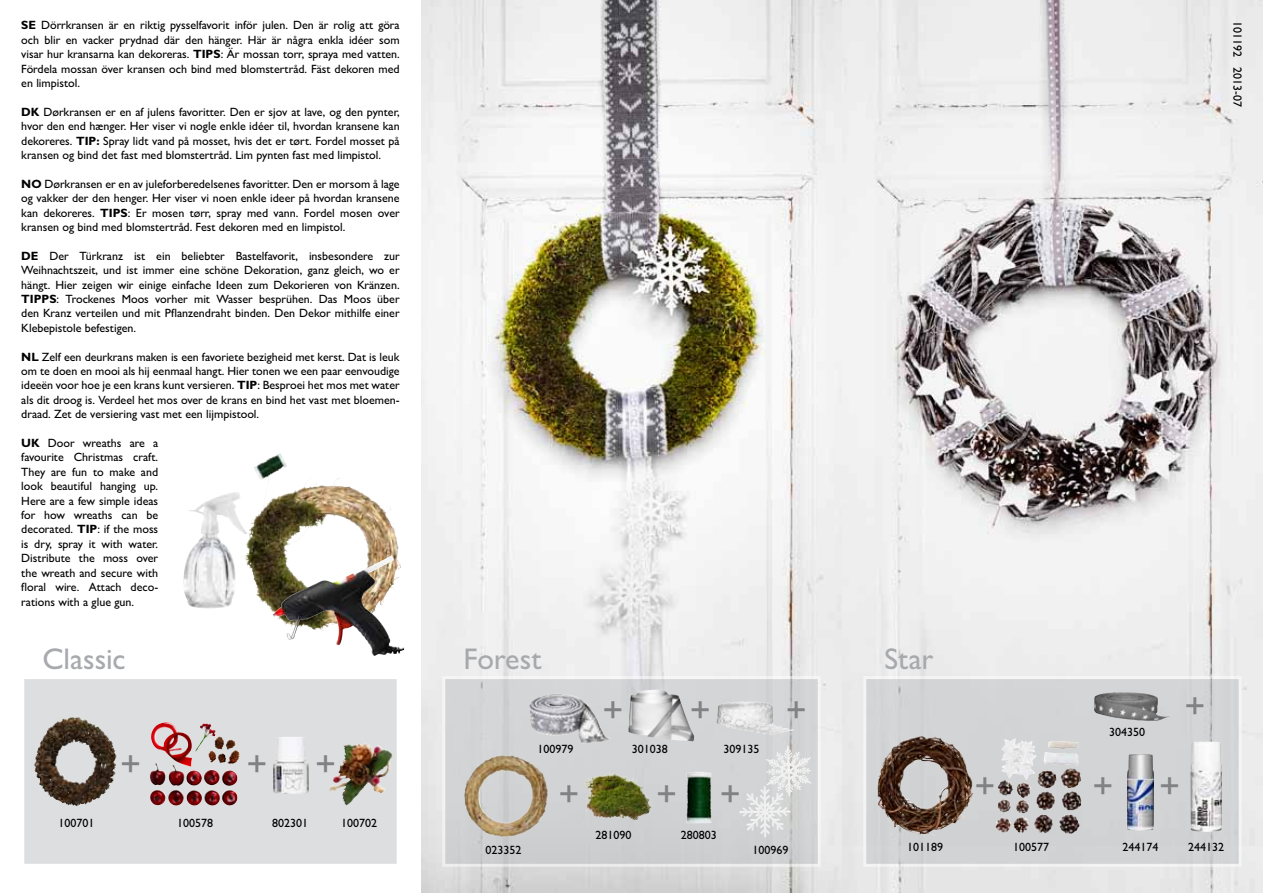
<style>
.page{position:relative;width:1263px;height:893px;background:#fff}
.page>*{position:absolute;margin:0;border:0;box-sizing:border-box;transform-origin:0 0}
.t1{font:500 36px "Gill Sans MT Std";color:#808285}
.t2{font:500 30px "Gill Sans MT Std";color:#a7a9ac}
.t3{font:500 12px/14.4px "Gill Sans MT Std";color:#000;text-align:justify}
.s1{font-weight:700}
</style>
<div class="page">
<img style="left:842px;top:0;width:421px;height:846px">
<div style="left:842px;top:846px;width:421px;height:47px;background:#e5e5e5"></div>
<img style="left:421px;top:0;width:421px;height:893px">
<svg style="left:442px;top:676px;width:379px;height:191px;background:#cdcdcb"></svg>
<svg style="left:863px;top:676px;width:379px;height:191px;background:#c4c2c1"></svg>
<svg style="left:24px;top:679px;width:373px;height:185px;background:#ccc8c8"></svg>
<img style="left:464px;top:755px;width:48px;height:81px">
<img style="left:65px;top:717px;width:14px;height:3px">
<img style="left:901px;top:736px;width:34px;height:5px">
<svg style="left:597px;top:772px;width:13px;height:5px"></svg>
<img style="left:151px;top:722px;width:41px;height:45px">
<img style="left:1001px;top:738px;width:24px;height:41px">
<img style="left:628px;top:690px;width:67px;height:52px">
<img style="left:775px;top:746px;width:13px;height:20px">
<img style="left:338px;top:743px;width:26px;height:33px">
<img style="left:1190px;top:742px;width:32px;height:90px">
<img style="left:1126px;top:754px;width:28px;height:77px">
<img style="left:716px;top:701px;width:78px;height:34px">
<img style="left:1094px;top:692px;width:79px;height:29px">
<img style="left:529px;top:694px;width:30px;height:42px">
<img style="left:686px;top:772px;width:26px;height:51px">
<img style="left:273px;top:737px;width:36px;height:57px">
<img style="left:254px;top:453px;width:26px;height:27px">
<img style="left:273px;top:555px;width:118px;height:101px">
<p class="t3" style="left:21px;top:18px;width:380px"><span class="s1">SE</span> Dörrkransen är en riktig pysselfavorit inför julen. Den är rolig att göra och blir en vacker prydnad där den hänger. Här är några enkla idéer som visar hur kransarna kan dekoreras. <span class="s1">TIPS</span>: Är mossan torr, spraya med vatten.<br>Fördela mossan över kransen och bind med blomstertråd. Fäst dekoren med en limpistol.</p>
<p class="t3" style="left:21px;top:104px;width:380px"><span class="s1">DK</span> Dørkransen er en af julens favoritter. Den er sjov at lave, og den pynter, hvor den end hænger. Her viser vi nogle enkle idéer til, hvordan kransene kan dekoreres. <span class="s1">TIP:</span> Spray lidt vand på mosset, hvis det er tørt. Fordel mosset på kransen og bind det fast med blomstertråd. Lim pynten fast med limpistol.</p>
<p class="t3" style="left:21px;top:176px;width:380px"><span class="s1">NO</span> Dørkransen er en av juleforberedelsenes favoritter. Den er morsom å lage og vakker der den henger. Her viser vi noen enkle ideer på hvordan kransene kan dekoreres. <span class="s1">TIPS</span>: Er mosen tørr, spray med vann. Fordel mosen over kransen og bind med blomstertråd. Fest dekoren med en limpistol.</p>
<p class="t3" style="left:21px;top:248px;width:380px"><span class="s1">DE</span> Der Türkranz ist ein beliebter Bastelfavorit, insbesondere zur Weihnachtszeit, und ist immer eine schöne Dekoration, ganz gleich, wo er hängt. Hier zeigen wir einige einfache Ideen zum Dekorieren von Kränzen.<br><span class="s1">TIPPS</span>: Trockenes Moos vorher mit Wasser besprühen. Das Moos über den Kranz verteilen und mit Pflanzendraht binden. Den Dekor mithilfe einer Klebepistole befestigen.</p>
<p class="t3" style="left:21px;top:349px;width:380px"><span class="s1">NL</span> Zelf een deurkrans maken is een favoriete bezigheid met kerst. Dat is leuk om te doen en mooi als hij eenmaal hangt. Hier tonen we een paar eenvoudige ideeën voor hoe je een krans kunt versieren. <span class="s1">TIP</span>: Besproei het mos met water als dit droog is. Verdeel het mos over de krans en bind het vast met bloemen&shy;draad. Zet de versiering vast met een lijmpistool.</p>
<p class="t3" style="left:21px;top:436px;width:139px"><span class="s1">UK</span> Door wreaths are a favourite Christmas craft.<br>They are fun to make and look beautiful hanging up.<br>Here are a few simple ideas for how wreaths can be decorated. <span class="s1">TIP</span>: if the moss is dry, spray it with water.<br>Distribute the moss over the wreath and secure with floral wire. Attach deco&shy;rations with a glue gun.</p>
<h2 class="t2" style="left:43px;top:641px;width:84px">Classic</h2>
<h1 class="t1" style="left:120px;top:742px;width:22px">+</h1>
<h1 class="t1" style="left:247px;top:742px;width:22px">+</h1>
<h1 class="t1" style="left:315px;top:742px;width:22px">+</h1>
<p class="t3" style="left:58px;top:815px;width:37px">100701</p>
<p class="t3" style="left:177px;top:815px;width:37px">100578</p>
<p class="t3" style="left:272px;top:815px;width:37px">802301</p>
<p class="t3" style="left:341px;top:815px;width:37px">100702</p>
<h2 class="t2" style="left:463px;top:641px;width:80px">Forest</h2>
<h1 class="t1" style="left:602px;top:688px;width:22px">+</h1>
<h1 class="t1" style="left:690px;top:688px;width:22px">+</h1>
<h1 class="t1" style="left:786px;top:688px;width:22px">+</h1>
<p class="t3" style="left:538px;top:741px;width:37px">100979</p>
<p class="t3" style="left:632px;top:741px;width:37px">301038</p>
<p class="t3" style="left:723px;top:741px;width:37px">309135</p>
<p class="t3" style="left:485px;top:842px;width:37px">023352</p>
<h1 class="t1" style="left:558px;top:773px;width:22px">+</h1>
<h1 class="t1" style="left:656px;top:773px;width:22px">+</h1>
<h1 class="t1" style="left:720px;top:773px;width:22px">+</h1>
<p class="t3" style="left:596px;top:827px;width:37px">281090</p>
<p class="t3" style="left:681px;top:827px;width:37px">280803</p>
<p class="t3" style="left:752px;top:842px;width:37px">100969</p>
<p class="t3" style="left:1245px;top:21px;width:87px;rotate:90deg">101192 2013-07</p>
<h2 class="t2" style="left:884px;top:641px;width:50px">Star</h2>
<h1 class="t1" style="left:974px;top:764px;width:22px">+</h1>
<p class="t3" style="left:1109px;top:724px;width:37px">304350</p>
<h1 class="t1" style="left:1184px;top:684px;width:22px">+</h1>
<h1 class="t1" style="left:1092px;top:764px;width:22px">+</h1>
<h1 class="t1" style="left:1159px;top:764px;width:22px">+</h1>
<p class="t3" style="left:907px;top:839px;width:37px">101189</p>
<p class="t3" style="left:1013px;top:839px;width:37px">100577</p>
<p class="t3" style="left:1122px;top:839px;width:37px">244174</p>
<p class="t3" style="left:1188px;top:839px;width:37px">244132</p>
</div>
